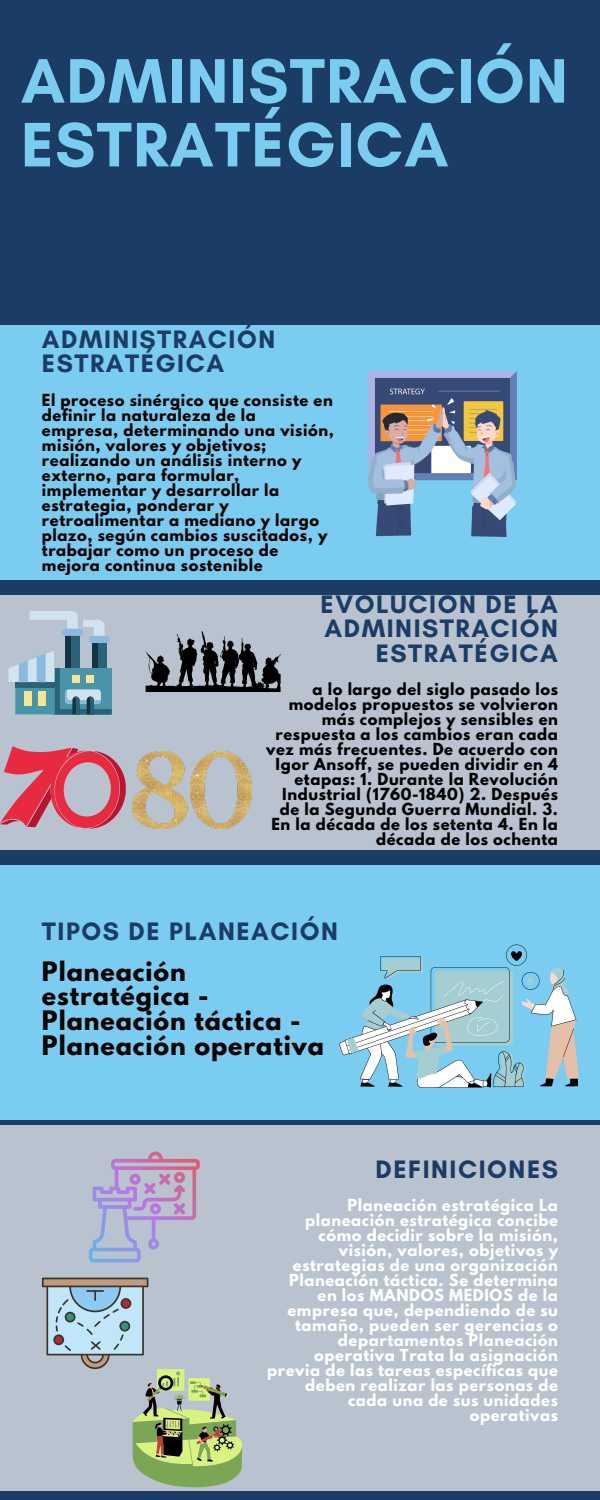
<style>
.page{position:relative;width:600px;height:1500px;background:#1b3c65}
.page>*{position:absolute;margin:0;border:0;box-sizing:border-box;transform-origin:0 0}
.t1{font:700 64px/63.8px "Glacial Indifference";letter-spacing:.02em;color:#7acdf1}
.t2{font:700 25.7px/24.8px "Glacial Indifference";letter-spacing:.06em;color:#1b3c65}
.t3{font:700 23.7px/24.8px "League Spartan";letter-spacing:.04em;color:#000}
.t4{font:700 14.7px/15px "League Spartan";letter-spacing:.04em;color:#000}
.t5{font:700 14.7px/15px "League Spartan";letter-spacing:.04em;color:#fff;text-align:right}
</style>
<div class="page">
<div style="left:0;top:325px;width:600px;height:255px;background:#7acdf1"></div>
<div style="left:0;top:595px;width:600px;height:255px;background:#b9c3cf"></div>
<div style="left:0;top:865px;width:600px;height:255px;background:#7acdf1"></div>
<div style="left:0;top:1125px;width:600px;height:366px;background:#b9c3cf"></div>
<img style="left:368px;top:371px;width:149px;height:165px">
<div style="left:65px;top:634px;width:15px;height:36px;background:#2a6377"></div>
<div style="left:65px;top:634px;width:6px;height:36px;background:#133442"></div>
<div style="left:92px;top:641px;width:14px;height:29px;background:#2a6377"></div>
<div style="left:92px;top:641px;width:5px;height:29px;background:#133442"></div>
<svg style="left:30px;top:611px;width:75px;height:25px"></svg>
<div style="left:62px;top:629px;width:21px;height:7px;background:#8cb9dd;border-radius:4px"></div>
<svg style="left:8px;top:650px;width:104px;height:64px"></svg>
<div style="left:88px;top:636px;width:22px;height:7px;background:#8cb9dd;border-radius:4px"></div>
<svg style="left:146px;top:631px;width:135px;height:61px"></svg>
<svg style="left:0;top:746px;width:126px;height:83px"></svg>
<img style="left:133px;top:752px;width:118px;height:77px">
<svg style="left:339px;top:945px;width:240px;height:143px"></svg>
<svg style="left:89px;top:1152px;width:111px;height:110px"></svg>
<svg style="left:42px;top:1278px;width:200px;height:210px"></svg>
<p class="t1" style="left:21px;top:48px;width:548px">ADMINISTRACIÓN<br>ESTRATÉGICA</p>
<p class="t2" style="left:42px;top:326px;width:235px">ADMINISTRACIÓN<br>ESTRATÉGICA</p>
<p class="t4" style="left:42px;top:394px;width:294px">El proceso sinérgico que consiste en definir la naturaleza de la empresa, determinando una visión, misión, valores y objetivos; realizando un análisis interno y externo, para formular, implementar y desarrollar la estrategia, ponderar y retroalimentar a mediano y largo plazo, según cambios suscitados, y trabajar como un proceso de mejora continua sostenible</p>
<p class="t2" style="left:321px;top:591px;width:239px;text-align:right">EVOLUCIÓN DE LA<br>ADMINISTRACIÓN<br>ESTRATÉGICA</p>
<p class="t4" style="left:266px;top:684px;width:293px;text-align:right">a lo largo del siglo pasado los modelos propuestos se volvieron más complejos y sensibles en respuesta a los cambios eran cada vez más frecuentes. De acuerdo con<br>Igor Ansoff, se pueden dividir en 4 etapas: 1. Durante la Revolución<br>Industrial (1760-1840) 2. Después de la Segunda Guerra Mundial. 3.<br>En la década de los setenta 4. En la década de los ochenta</p>
<p class="t2" style="left:42px;top:919px;width:297px">TIPOS DE PLANEACIÓN</p>
<p class="t3" style="left:42px;top:962px;width:284px">Planeación estratégica -<br>Planeación táctica -<br>Planeación operativa</p>
<p class="t2" style="left:376px;top:1157px;width:184px">DEFINICIONES</p>
<p class="t5" style="left:267px;top:1200px;width:292px">Planeación estratégica La planeación estratégica concibe cómo decidir sobre la misión, visión, valores, objetivos y estrategias de una organización<br>Planeación táctica. Se determina en los MANDOS MEDIOS de la empresa que, dependiendo de su tamaño, pueden ser gerencias o departamentos Planeación operativa Trata la asignación previa de las tareas específicas que deben realizar las personas de cada una de sus unidades operativas</p>
</div>
